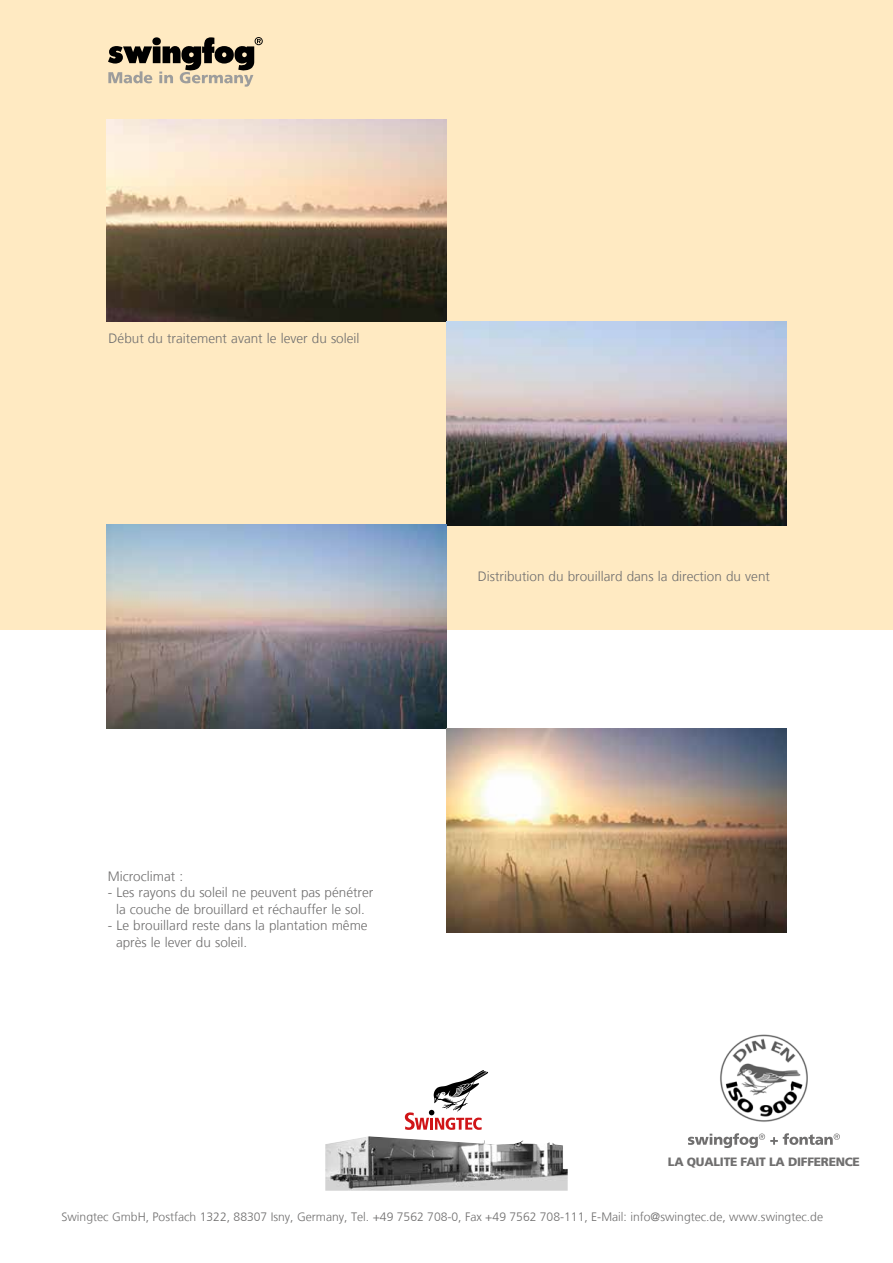
<style>
.page{position:relative;width:893px;height:1263px;background:#fff}
.page>*{position:absolute;margin:0;border:0;box-sizing:border-box;transform-origin:0 0}
.t1{font:300 13.5px/16.5px "Frutiger LT";color:#706f6f;text-align:center}
.t2{font:300 12.15px "Frutiger LT";color:#706f6f}
.t3{font:900 12px "Frutiger LT";letter-spacing:-.02em;color:#706f6f}
</style>
<div class="page">
<div style="left:0;top:0;width:893px;height:629px;background:#ffeac2"></div>
<img style="left:106px;top:119px;width:340px;height:203px">
<img style="left:446px;top:321px;width:341px;height:205px">
<img style="left:106px;top:524px;width:340px;height:205px">
<img style="left:446px;top:728px;width:341px;height:204px">
<img style="left:325px;top:1136px;width:243px;height:55px">
<svg style="left:405px;top:1070px;width:83px;height:60px"></svg>
<svg style="left:108px;top:37px;width:155px;height:50px"></svg>
<img style="left:720px;top:1034px;width:88px;height:88px">
<svg style="left:688px;top:1133px;width:152px;height:15px"></svg>
<p class="t1" style="left:109px;top:330px;width:252px">Début du traitement avant le lever du soleil</p>
<p class="t1" style="left:478px;top:568px;width:294px">Distribution du brouillard dans la direction du vent</p>
<p class="t1" style="left:108px;top:868px;width:77px">Microclimat :</p>
<p class="t1" style="left:108px;top:884px;width:267px">- Les rayons du soleil ne peuvent pas pénétrer la couche de brouillard et réchauffer le sol.</p>
<p class="t1" style="left:116px;top:917px;width:253px;text-align:left;text-indent:-8px">- Le brouillard reste dans la plantation même après le lever du soleil.</p>
<p class="t3" style="left:668px;top:1154px;width:194px">LA QUALITE FAIT LA DIFFERENCE</p>
<p class="t2" style="left:61px;top:1210px;width:763px">Swingtec GmbH, Postfach 1322, 88307 Isny, Germany, Tel. +49 7562 708-0, Fax +49 7562 708-111, E-Mail: info@swingtec.de, www.swingtec.de</p>
</div>
